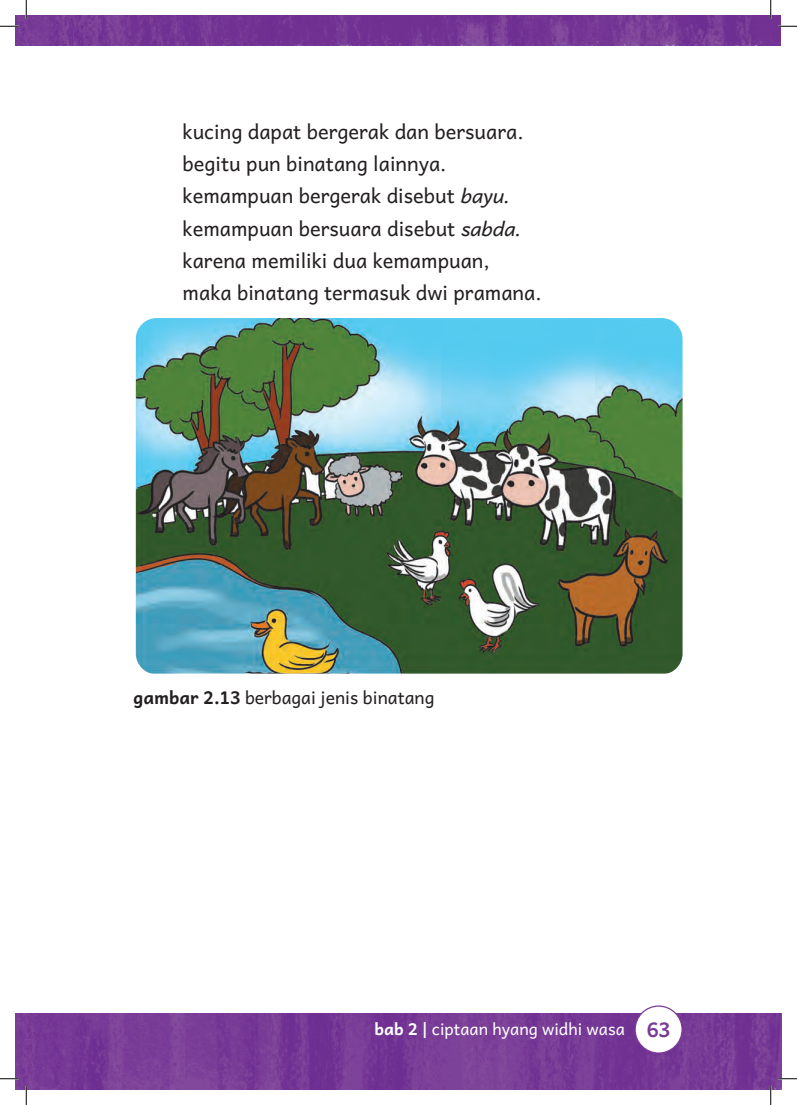
<style>
.page{position:relative;width:797px;height:1105px;background:#fff}
.page>*{position:absolute;margin:0;border:0;box-sizing:border-box;transform-origin:0 0}
.t1{font:20px/32.1px "Andika New Basic";color:#231f20}
.t2{font:17.5px "Andika New Basic";color:#231f20}
.t3{font:16.25px "Andika New Basic";color:#fff}
.s1{font-style:italic}
.s2{font-weight:700}
.s3{font-weight:700;font-size:20px;color:#7a3b97}
</style>
<div class="page">
<img style="left:16px;top:1013px;width:765px;height:76px">
<img style="left:16px;top:16px;width:765px;height:30px">
<div style="left:635px;top:1006px;width:47px;height:47px;background:#fff;border-radius:50%"></div>
<div style="left:634px;top:1005px;width:48px;height:49px;border:1px solid #7a3b97;border-radius:50%"></div>
<img style="left:136px;top:318px;width:546px;height:356px">
<svg style="left:0;top:25px;width:19px;height:2px"></svg>
<svg style="left:778px;top:25px;width:19px;height:2px"></svg>
<svg style="left:0;top:1078px;width:19px;height:1px"></svg>
<svg style="left:778px;top:1078px;width:19px;height:1px"></svg>
<svg style="left:25px;top:0;width:2px;height:19px"></svg>
<svg style="left:25px;top:1086px;width:2px;height:19px"></svg>
<svg style="left:770px;top:0;width:1px;height:19px"></svg>
<svg style="left:770px;top:1086px;width:1px;height:19px"></svg>
<p class="t1" style="left:183px;top:115px;width:360px">kucing dapat bergerak dan bersuara. begitu pun binatang lainnya. kemampuan bergerak disebut <span class="s1">bayu. </span>kemampuan bersuara disebut <span class="s1">sabda. </span>karena memiliki dua kemampuan, maka binatang termasuk dwi pramana.</p>
<p class="t2" style="left:133px;top:683px;width:303px"><span class="s2">gambar 2.13</span> berbagai jenis binatang</p>
<p class="t3" style="left:374px;top:1015px;width:297px"><span class="s2">bab 2 |</span> ciptaan hyang widhi wasa <span class="s3">63</span></p>
</div>
